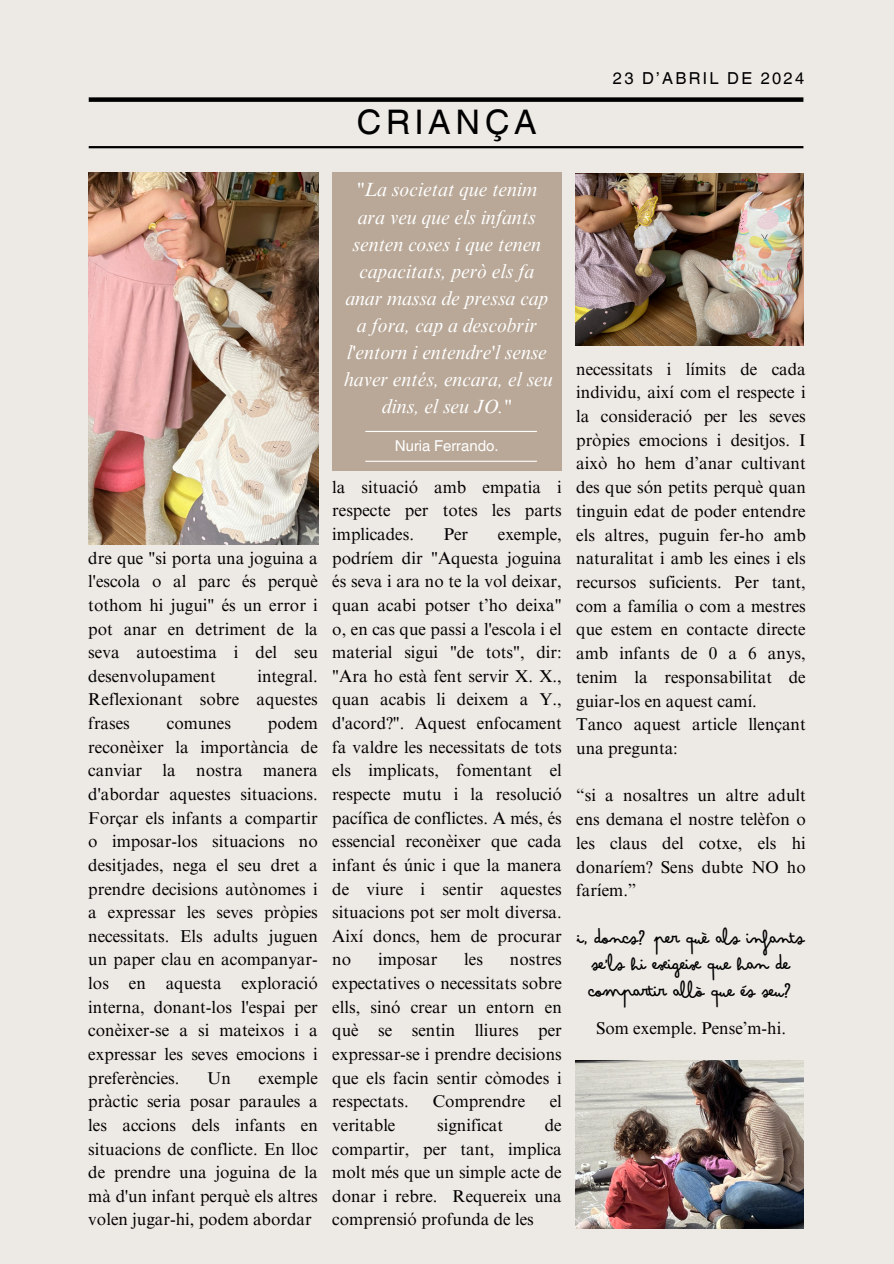
<style>
.page{position:relative;width:894px;height:1264px;background:#fff}
.page>*{position:absolute;margin:0;border:0;box-sizing:border-box;transform-origin:0 0}
.t1{font:33.9px "Helvetica World";letter-spacing:.14em;color:#000001}
.t2{font:italic 19.5px/27px "Times NRMT Pro";color:#fff;text-align:center}
.t3{font:18.6px/26.4px "Bimbo sharpie";color:#000001;text-align:center}
.t4{font:17.1px/23.7px "Times NRMT Pro";color:#000001;text-align:justify}
.t5{font:16.5px "Helvetica World";letter-spacing:.14em;color:#000001}
.t6{font:15px "Helvetica World";color:#fff}
</style>
<div class="page">
<div style="left:0;top:0;width:893px;height:1263px;background:#ede9e4"></div>
<img style="left:89px;top:173px;width:229px;height:371px">
<div style="left:89px;top:97px;width:714px;height:5px;background:#000"></div>
<hr style="left:89px;top:146px;width:714px;height:2px;background:#000">
<div style="left:332px;top:173px;width:229px;height:298px;background:#b9a897"></div>
<img style="left:575px;top:173px;width:228px;height:173px">
<img style="left:575px;top:1060px;width:228px;height:168px">
<hr style="left:365px;top:431px;width:171px;height:1px;background:#fff">
<hr style="left:365px;top:460px;width:171px;height:2px;background:#fff">
<h1 class="t1" style="left:357px;top:102px;width:181px">CRIANÇA</h1>
<h3 class="t5" style="left:612px;top:68px;width:193px">23 D’ABRIL DE 2024</h3>
<h5 class="t4" style="left:88px;top:548px;width:231px">dre que "si porta una joguina a l'escola o al parc és perquè tothom hi jugui" és un error i pot anar en detriment de la seva autoestima i del seu desenvolupament</h5>
<h5 class="t4" style="left:88px;top:666px;width:231px;text-indent:169px">integral.<br>Reflexionant sobre aquestes frases</h5>
<h5 class="t4" style="left:88px;top:713px;width:231px;text-indent:179px">podem reconèixer la importància de canviar la nostra manera d'abordar aquestes situacions.<br>Forçar els infants a compartir o imposar-los situacions no desitjades, nega el seu dret a prendre decisions autònomes i a expressar les seves pròpies necessitats. Els adults juguen un paper clau en acompanyar&shy;los en aquesta exploració interna, donant-los l'espai per conèixer-se a si mateixos i a expressar les seves emocions i preferències.</h5>
<h5 class="t4" style="left:167px;top:713px;width:66px">comunes</h5>
<h5 class="t4" style="left:88px;top:1068px;width:231px;text-indent:170px">exemple pràctic seria posar paraules a les accions dels infants en situacions de conflicte. En lloc de prendre una joguina de la mà d'un infant perquè els altres volen jugar-hi, podem abordar</h5>
<h5 class="t4" style="left:207px;top:1068px;width:25px">Un</h5>
<h5 class="t2" style="left:344px;top:179px;width:210px">"La societat que tenim ara veu que els infants senten coses i que tenen capacitats, però els fa anar massa de pressa cap a fora, cap a descobrir l'entorn i entendre'l sense haver entés, encara, el seu dins, el seu JO."</h5>
<h2 class="t6" style="left:394px;top:437px;width:105px">Nuria Ferrando.</h2>
<h5 class="t4" style="left:332px;top:477px;width:231px">la situació amb empatia i respecte per totes les parts implicades.</h5>
<h5 class="t4" style="left:332px;top:524px;width:231px;text-indent:165px">exemple, podríem dir "Aquesta joguina és seva i ara no te la vol deixar, quan acabi potser t’ho deixa" o, en cas que passi a l'escola i el material sigui "de tots", dir: "Ara ho està fent servir X. X., quan acabis li deixem a Y., d'acord?". Aquest enfocament fa valdre les necessitats de tots els implicats, fomentant el respecte mutu i la resolució pacífica de conflictes. A més, és essencial reconèixer que cada infant és únic i que la manera de viure i sentir aquestes situacions pot ser molt diversa.<br>Així doncs, hem de procurar no</h5>
<h5 class="t4" style="left:443px;top:524px;width:26px">Per</h5>
<h5 class="t4" style="left:378px;top:949px;width:61px">imposar</h5>
<h5 class="t4" style="left:464px;top:949px;width:20px">les</h5>
<h5 class="t4" style="left:332px;top:949px;width:231px;text-indent:177px">nostres expectatives o necessitats sobre ells, sinó crear un entorn en què se sentin lliures per expressar-se i prendre decisions que els facin sentir còmodes i respectats.</h5>
<h5 class="t4" style="left:433px;top:1091px;width:94px">Comprendre</h5>
<h5 class="t4" style="left:549px;top:1091px;width:14px">el</h5>
<h5 class="t4" style="left:332px;top:1115px;width:65px">veritable</h5>
<h5 class="t4" style="left:437px;top:1115px;width:67px">significat</h5>
<h5 class="t4" style="left:332px;top:1115px;width:231px;text-indent:212px">de compartir, per tant, implica molt més que un simple acte de donar i rebre. Requereix una comprensió profunda de les</h5>
<p class="t4" style="left:576px;top:359px;width:231px;text-align:left">necessitats i límits de cada individu, així com el respecte i la consideració per les seves pròpies emocions i desitjos. I això ho hem d’anar cultivant des que són petits perquè quan tinguin edat de poder entendre els altres, puguin fer-ho amb naturalitat i amb les eines i els recursos suficients. Per tant, com a família o com a mestres que estem en contacte directe amb infants de 0 a 6 anys, tenim la responsabilitat de guiar-los en aquest camí .<br>Tanco aquest article llençant una pregunta:</p>
<h5 class="t4" style="left:576px;top:785px;width:231px">“si a nosaltres un altre adult ens demana el nostre telèfon o les claus del cotxe, els hi donaríem? Sens dubte NO ho faríem.”</h5>
<h5 class="t3" style="left:577px;top:923px;width:228px">I, doncs? per què als infants se’ls hi exigeix que han de compartir allò que és seu?</h5>
<p class="t4" style="left:596px;top:1018px;width:191px">Som exemple. Pense’m-hi.</p>
</div>
